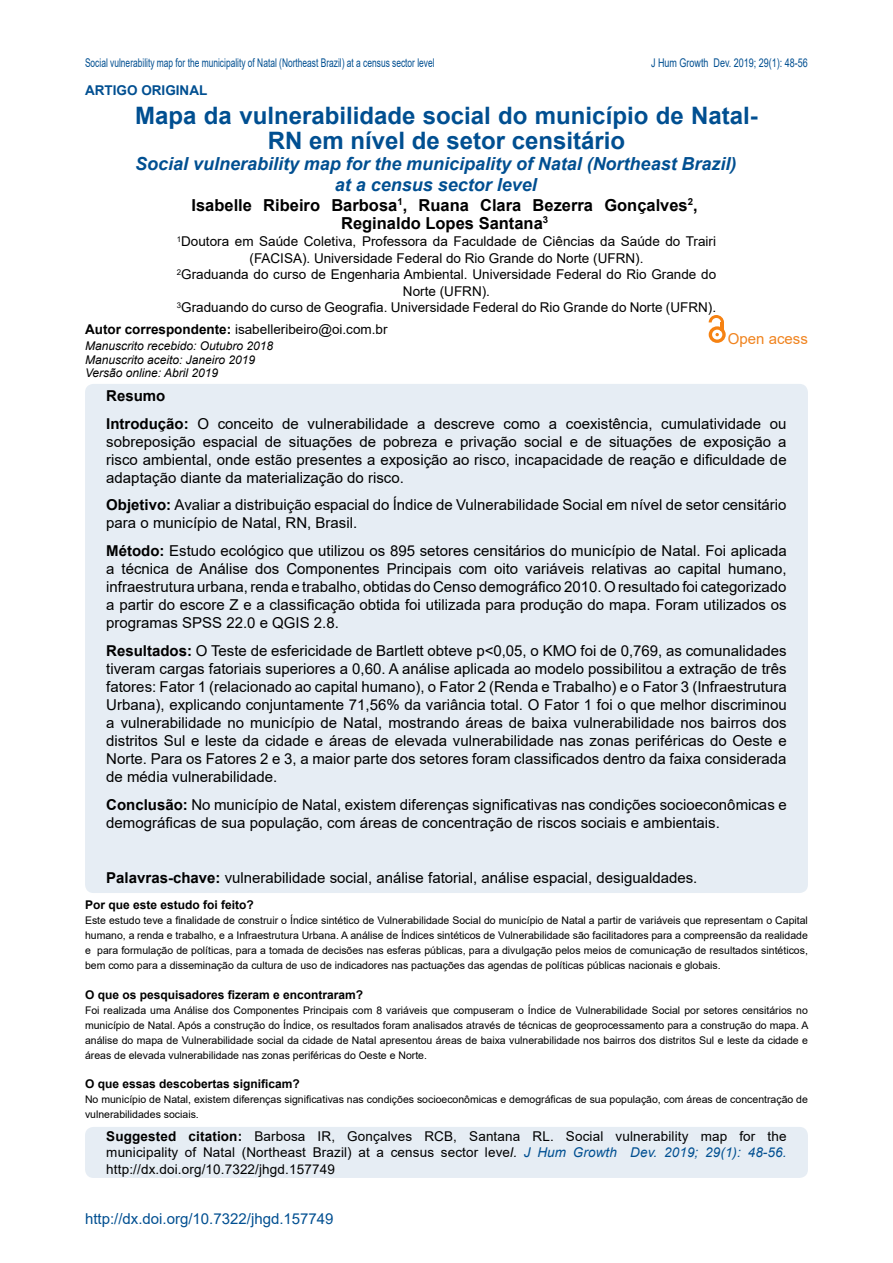
<style>
.page{position:relative;width:893px;height:1263px;background:#fff}
.page>*{position:absolute;margin:0;border:0;box-sizing:border-box;transform-origin:0 0}
.t1{font:700 24px/25.5px "Arial";color:#004f91;text-align:center}
.t2{font:italic 700 18px/21px "Arial";color:#004f91;text-align:center}
.t3{font:700 16.5px/18px "Arial";color:#000;text-align:center}
.t4{font:15px/18px "Arial";color:#000}
.t5{font:15px "Arial";color:#004f91}
.t6{font:15px "Arial";color:#f0831e}
.t7{font:13.5px/16.5px "Arial";color:#000;text-align:justify}
.t8{font:700 13.5px "Arial";color:#004f91}
.t9{font:700 12px "Arial";color:#000}
.t10{font:12px "Arial";color:#004f91;scale:.7 1}
.t11{font:italic 12px/13.5px "Arial";color:#000}
.t12{font:12px "Arial";color:#004f91;scale:.75 1}
.t13{font:10.5px/15px "Arial";color:#000;text-align:justify}
.s1{font-weight:700}
.s2{font-style:italic}
.s3{font-style:italic;color:#004f91}
</style>
<div class="page">
<div style="left:85px;top:1127px;width:723px;height:51px;background:#e6edf4;border-radius:9px"></div>
<div style="left:85px;top:384px;width:723px;height:509px;background:#e6edf4;border-radius:9px"></div>
<svg style="left:709px;top:326px;width:17px;height:17px"></svg>
<svg style="left:712px;top:330px;width:10px;height:10px"></svg>
<svg style="left:709px;top:315px;width:15px;height:21px"></svg>
<p class="t10" style="left:85px;top:54px;width:501px">Social vulnerability map for the municipality of Natal (Northeast Brazil) at a census sector level</p>
<p class="t12" style="left:651px;top:54px;width:211px">J Hum Growth Dev. 2019; 29(1): 48-56</p>
<p class="t8" style="left:85px;top:81px;width:124px">ARTIGO ORIGINAL</p>
<h1 class="t1" style="left:135px;top:103px;width:624px">Mapa da vulnerabilidade social do município de Natal-<br>RN em nível de setor censitário</h1>
<p class="t2" style="left:135px;top:154px;width:603px">Social vulnerability map for the municipality of Natal (Northeast Brazil) at a census sector level</p>
<p class="t3" style="left:192px;top:196px;width:508px">Isabelle Ribeiro Barbosa<sup>1</sup>, Ruana Clara Bezerra Gonçalves<sup>2</sup>,<br>Reginaldo Lopes Santana<sup>3</sup></p>
<p class="t7" style="left:177px;top:233px;width:541px;text-align:center"><sup>1</sup>Doutora em Saúde Coletiva, Professora da Faculdade de Ciências da Saúde do Trairi (FACISA). Universidade Federal do Rio Grande do Norte (UFRN).<br><sup>2</sup>Graduanda do curso de Engenharia Ambiental. Universidade Federal do Rio Grande do Norte (UFRN).<br><sup>3</sup>Graduando do curso de Geografia. Universidade Federal do Rio Grande do Norte (UFRN).</p>
<p class="t7" style="left:85px;top:321px;width:304px"><span class="s1">Autor correspondente:</span> isabelleribeiro@oi.com.br</p>
<p class="t11" style="left:85px;top:339px;width:190px">Manuscrito recebido: Outubro 2018<br>Manuscrito aceito: Janeiro 2019<br>Versão online: Abril 2019</p>
<p class="t6" style="left:728px;top:328px;width:82px">Open acess</p>
<p class="t4" style="left:106px;top:382px;width:682px;line-height:27.8px"><span class="s1">Resumo<br>Introdução:</span> O conceito de vulnerabilidade a descreve como a coexistência, cumulatividade ou</p>
<p class="t4" style="left:106px;top:432px;width:682px;text-align:justify">sobreposição espacial de situações de pobreza e privação social e de situações de exposição a risco ambiental, onde estão presentes a exposição ao risco, incapacidade de reação e dificuldade de adaptação diante da materialização do risco.</p>
<p class="t4" style="left:106px;top:496px;width:682px"><span class="s1">Objetivo:</span> Avaliar a distribuição espacial do Índice de Vulnerabilidade Social em nível de setor censitário para o município de Natal, RN, Brasil.</p>
<p class="t4" style="left:106px;top:542px;width:682px;text-align:justify"><span class="s1">Método:</span> Estudo ecológico que utilizou os 895 setores censitários do município de Natal. Foi aplicada a técnica de Análise dos Componentes Principais com oito variáveis relativas ao capital humano, infraestrutura urbana, renda e trabalho, obtidas do Censo demográfico 2010. O resultado foi categorizado a partir do escore Z e a classificação obtida foi utilizada para produção do mapa. Foram utilizados os programas SPSS 22.0 e QGIS 2.8.</p>
<p class="t4" style="left:106px;top:641px;width:682px;text-align:justify"><span class="s1">Resultados:</span> O Teste de esfericidade de Bartlett obteve p&lt;0,05, o KMO foi de 0,769, as comunalidades tiveram cargas fatoriais superiores a 0,60. A análise aplicada ao modelo possibilitou a extração de três fatores: Fator 1 (relacionado ao capital humano), o Fator 2 (Renda e Trabalho) e o Fator 3 (Infraestrutura Urbana), explicando conjuntamente 71,56% da variância total. O Fator 1 foi o que melhor discriminou a vulnerabilidade no município de Natal, mostrando áreas de baixa vulnerabilidade nos bairros dos distritos Sul e leste da cidade e áreas de elevada vulnerabilidade nas zonas periféricas do Oeste e Norte. Para os Fatores 2 e 3, a maior parte dos setores foram classificados dentro da faixa considerada de média vulnerabilidade.</p>
<p class="t4" style="left:106px;top:795px;width:682px"><span class="s1">Conclusão:</span> No município de Natal, existem diferenças significativas nas condições socioeconômicas e demográficas de sua população, com áreas de concentração de riscos sociais e ambientais.</p>
<p class="t4" style="left:106px;top:869px;width:593px"><span class="s1">Palavras-chave:</span> vulnerabilidade social, análise fatorial, análise espacial, desigualdades.</p>
<p class="t9" style="left:85px;top:896px;width:170px">Por que este estudo foi feito?</p>
<p class="t13" style="left:85px;top:913px;width:724px">Este estudo teve a finalidade de construir o Índice sintético de Vulnerabilidade Social do município de Natal a partir de variáveis que representam o Capital humano, a renda e trabalho, e a Infraestrutura Urbana. A análise de Índices sintéticos de Vulnerabilidade são facilitadores para a compreensão da realidade e para formulação de políticas, para a tomada de decisões nas esferas públicas, para a divulgação pelos meios de comunicação de resultados sintéticos, bem como para a disseminação da cultura de uso de indicadores nas pactuações das agendas de políticas públicas nacionais e globais.</p>
<p class="t9" style="left:85px;top:986px;width:280px">O que os pesquisadores fizeram e encontraram?</p>
<p class="t13" style="left:85px;top:1002px;width:725px">Foi realizada uma Análise dos Componentes Principais com 8 variáveis que compuseram o Índice de Vulnerabilidade Social por setores censitários no município de Natal. Após a construção do Índice, os resultados foram analisados através de técnicas de geoprocessamento para a construção do mapa. A análise do mapa de Vulnerabilidade social da cidade de Natal apresentou áreas de baixa vulnerabilidade nos bairros dos distritos Sul e leste da cidade e áreas de elevada vulnerabilidade nas zonas periféricas do Oeste e Norte.</p>
<p class="t9" style="left:85px;top:1075px;width:216px">O que essas descobertas significam?</p>
<p class="t13" style="left:85px;top:1092px;width:724px">No município de Natal, existem diferenças significativas nas condições socioeconômicas e demográficas de sua população, com áreas de concentração de vulnerabilidades sociais.</p>
<p class="t7" style="left:106px;top:1128px;width:682px"><span class="s1">Suggested citation:</span> Barbosa IR, Gonçalves RCB, Santana RL. Social vulnerability map for the municipality of Natal (Northeast Brazil) at a census sector leve<span class="s2">l.</span> <span class="s3">J Hum Growth Dev. 2019; 29(1): 48-56. </span>http://dx.doi.org/10.7322/jhgd.157749</p>
<p class="t5" style="left:85px;top:1208px;width:250px">http://dx.doi.org/10.7322/jhgd.157749</p>
</div>
